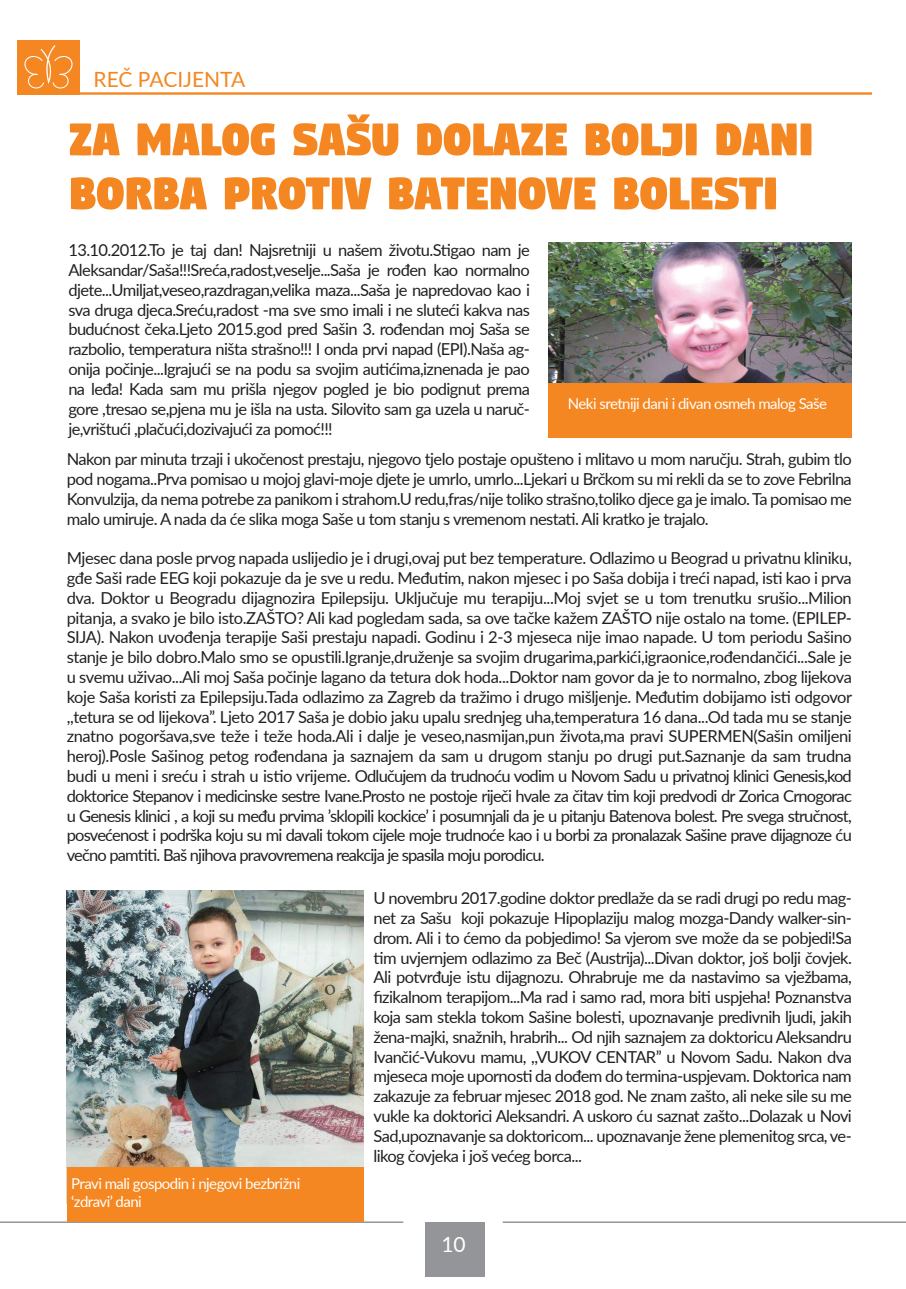
<style>
.page{position:relative;width:906px;height:1289px;background:#fff}
.page>*{position:absolute;margin:0;border:0;box-sizing:border-box;transform-origin:0 0}
.t1{font:54px/54px "Digitalt";color:#f48722}
.t2{font:21px "Lato";color:#f48722}
.t3{font:21px "Lato";color:#fff}
.t4{font:16.5px/19.8px "Lato";letter-spacing:-.035em;color:#231f20;text-align:justify}
.t5{font:15px/18px "Lato";letter-spacing:-.035em;color:#fff}
</style>
<div class="page">
<div style="left:425px;top:1222px;width:59px;height:54px;background:#939598"></div>
<hr style="left:0;top:1221px;width:403px;height:1px;background:#939598">
<hr style="left:503px;top:1221px;width:403px;height:1px;background:#939598">
<div style="left:41px;top:92px;width:831px;height:3px;border:2px solid #f48722"></div>
<div style="left:17px;top:40px;width:63px;height:55px;background:#f48722"></div>
<svg style="left:24px;top:45px;width:49px;height:43px"></svg>
<img style="left:549px;top:243px;width:303px;height:140px">
<img style="left:67px;top:890px;width:296px;height:276px">
<div style="left:549px;top:383px;width:303px;height:54px;background:#f48722"></div>
<div style="left:67px;top:1166px;width:296px;height:55px;background:#f48722"></div>
<p class="t2" style="left:94px;top:65px;width:153px">REČ PACIJENTA</p>
<h1 class="t1" style="left:68px;top:113px;width:746px">ZA MALOG SAšU DOLAZE BOLJI DANI<br>BORBA PROTIV BATENOVE BOLESTI</h1>
<p class="t4" style="left:68px;top:240px;width:463px">13.10.2012.To je taj dan! Najsretniji u našem životu.Stigao nam je Aleksandar/Saša!!!Sreća,radost,veselje...Saša je rođen kao normalno djete...Umiljat,veseo,razdragan,velika maza...Saša je napredovao kao i sva druga djeca.Sreću,radost -ma sve smo imali i ne sluteći kakva nas budućnost čeka.Ljeto 2015.god pred Sašin 3. rođendan moj Saša se razbolio, temperatura ništa strašno!!! I onda prvi napad (EPI).Naša ag&shy;onija počinje...Igrajući se na podu sa svojim autićima,iznenada je pao na leđa! Kada sam mu prišla njegov pogled je bio podignut prema gore ,tresao se,pjena mu je išla na usta. Silovito sam ga uzela u naruč&shy;je,vrištući ,plačući,dozivajući za pomoć!!!</p>
<p class="t4" style="left:67px;top:448px;width:786px">Nakon par minuta trzaji i ukočenost prestaju, njegovo tjelo postaje opušteno i mlitavo u mom naručju. Strah, gubim tlo pod nogama..Prva pomisao u mojoj glavi-moje djete je umrlo, umrlo...Ljekari u Brčkom su mi rekli da se to zove Febrilna Konvulzija, da nema potrebe za panikom i strahom.U redu,fras/nije toliko strašno,toliko djece ga je imalo. Ta pomisao me malo umiruje. A nada da će slika moga Saše u tom stanju s vremenom nestati. Ali kratko je trajalo.</p>
<p class="t4" style="left:67px;top:547px;width:787px">Mjesec dana posle prvog napada uslijedio je i drugi,ovaj put bez temperature. Odlazimo u Beograd u privatnu kliniku, gđe Saši rade EEG koji pokazuje da je sve u redu. Međutim, nakon mjesec i po Saša dobija i treći napad, isti kao i prva dva. Doktor u Beogradu dijagnozira Epilepsiju. Uključuje mu terapiju...Moj svjet se u tom trenutku srušio...Milion pitanja, a svako je bilo isto.ZAŠTO? Ali kad pogledam sada, sa ove tačke kažem ZAŠTO nije ostalo na tome. (EPILEP-SIJA). Nakon uvođenja terapije Saši prestaju napadi. Godinu i 2-3 mjeseca nije imao napade. U tom periodu Sašino stanje je bilo dobro.Malo smo se opustili.Igranje,druženje sa svojim drugarima,parkići,igraonice,rođendančići...Sale je u svemu uživao...Ali moj Saša počinje lagano da tetura dok hoda...Doktor nam govor da je to normalno, zbog lijekova koje Saša koristi za Epilepsiju.Tada odlazimo za Zagreb da tražimo i drugo mišljenje. Međutim dobijamo isti odgovor ,,tetura se od lijekova”. Ljeto 2017 Saša je dobio jaku upalu srednjeg uha,temperatura 16 dana...Od tada mu se stanje znatno pogoršava,sve teže i teže hoda.Ali i dalje je veseo,nasmijan,pun života,ma pravi SUPERMEN(Sašin omiljeni heroj).Posle Sašinog petog rođendana ja saznajem da sam u drugom stanju po drugi put.Saznanje da sam trudna budi u meni i sreću i strah u istio vrijeme. Odlučujem da trudnoću vodim u Novom Sadu u privatnoj klinici Genesis,kod doktorice Stepanov i medicinske sestre Ivane.Prosto ne postoje riječi hvale za čitav tim koji predvodi dr Zorica Crnogorac u Genesis klinici , a koji su među prvima ’sklopili kockice’ i posumnjali da je u pitanju Batenova bolest. Pre svega stručnost, posvećenost i podrška koju su mi davali tokom cijele moje trudnoće kao i u borbi za pronalazak Sašine prave dijagnoze ću večno pamtiti. Baš njihova pravovremena reakcija je spasila moju porodicu.</p>
<p class="t5" style="left:568px;top:394px;width:261px">Neki sretniji dani i divan osmeh malog Saše</p>
<p class="t5" style="left:71px;top:1173px;width:231px">Pravi mali gospodin i njegovi bezbrižni ‘zdravi’ dani</p>
<p class="t4" style="left:373px;top:887px;width:480px">U novembru 2017.godine doktor predlaže da se radi drugi po redu mag&shy;net za Sašu koji pokazuje Hipoplaziju malog mozga-Dandy walker-sin&shy;drom. Ali i to ćemo da pobjedimo! Sa vjerom sve može da se pobjedi!Sa tim uvjernjem odlazimo za Beč (Austrija)...Divan doktor, još bolji čovjek.<br>Ali potvrđuje istu dijagnozu. Ohrabruje me da nastavimo sa vježbama, fizikalnom terapijom...Ma rad i samo rad, mora biti uspjeha! Poznanstva koja sam stekla tokom Sašine bolesti, upoznavanje predivnih ljudi, jakih žena-majki, snažnih, hrabrih... Od njih saznajem za doktoricu Aleksandru Ivančić-Vukovu mamu, ,,VUKOV CENTAR” u Novom Sadu. Nakon dva mjeseca moje upornosti da dođem do termina-uspjevam. Doktorica nam zakazuje za februar mjesec 2018 god. Ne znam zašto, ali neke sile su me vukle ka doktorici Aleksandri. A uskoro ću saznat zašto...Dolazak u Novi Sad,upoznavanje sa doktoricom... upoznavanje žene plemenitog srca, ve&shy;likog čovjeka i još većeg borca...</p>
<p class="t3" style="left:441px;top:1229px;width:26px">10</p>
</div>
